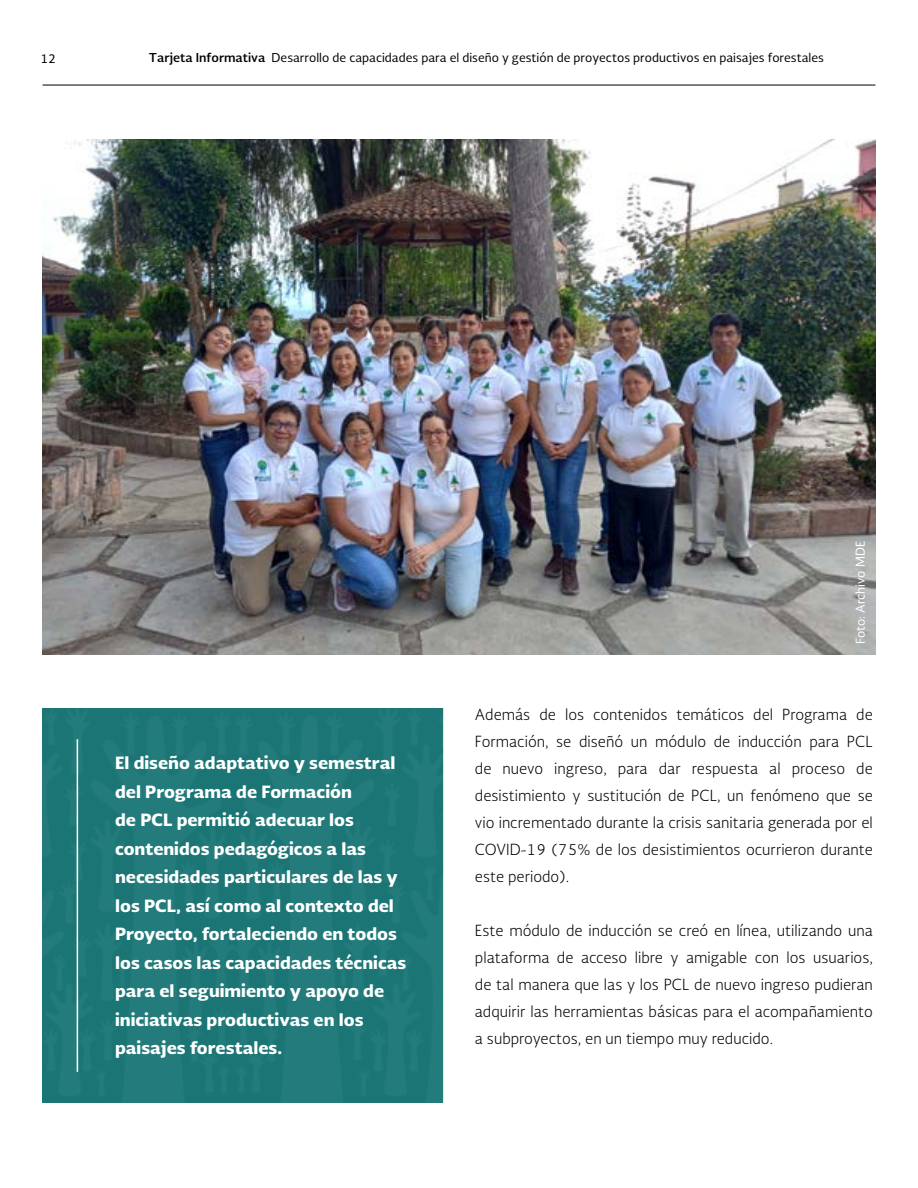
<style>
.page{position:relative;width:918px;height:1188px;background:#fff}
.page>*{position:absolute;margin:0;border:0;box-sizing:border-box;transform-origin:0 0}
.t1{font:900 16.5px/28.5px "Soberana Sans";color:#fff}
.t2{font:300 15px/27px "Soberana Sans";color:#000;text-align:justify}
.t3{font:12px "Soberana Sans";color:#000}
.t4{font:12px "Soberana Sans";color:#fff}
.s1{font-weight:700}
</style>
<div class="page">
<hr style="left:43px;top:85px;width:832px;height:1px;background:#000">
<div style="left:43px;top:708px;width:400px;height:395px;background:#1d7776"></div>
<hr style="left:77px;top:739px;width:1px;height:333px;background:#fff">
<img style="left:43px;top:139px;width:832px;height:516px">
<p class="t3" style="left:40px;top:50px;width:17px">12</p>
<p class="t3" style="left:149px;top:50px;width:677px"><span class="s1">Tarjeta Informativa</span> Desarrollo de capacidades para el diseño y gestión de proyectos productivos en paisajes forestales</p>
<p class="t4" style="left:852px;top:644px;width:104px;rotate:-90deg">Foto: Archivo MDE</p>
<p class="t1" style="left:115px;top:748px;width:293px">El diseño adaptativo y semestral del Programa de Formación<br>de PCL permitió adecuar los contenidos pedagógicos a las necesidades particulares de las y los PCL, así como al contexto del<br>Proyecto, fortaleciendo en todos los casos las capacidades técnicas para el seguimiento y apoyo de iniciativas productivas en los paisajes forestales.</p>
<p class="t2" style="left:475px;top:700px;width:399px">Además de los contenidos temáticos del Programa de Formación, se diseñó un módulo de inducción para PCL de nuevo ingreso, para dar respuesta al proceso de desistimiento y sustitución de PCL, un fenómeno que se vio incrementado durante la crisis sanitaria generada por el COVID-19 (75% de los desistimientos ocurrieron durante este periodo).</p>
<p class="t2" style="left:475px;top:916px;width:399px">Este módulo de inducción se creó en línea, utilizando una plataforma de acceso libre y amigable con los usuarios, de tal manera que las y los PCL de nuevo ingreso pudieran adquirir las herramientas básicas para el acompañamiento a subproyectos, en un tiempo muy reducido.</p>
</div>
